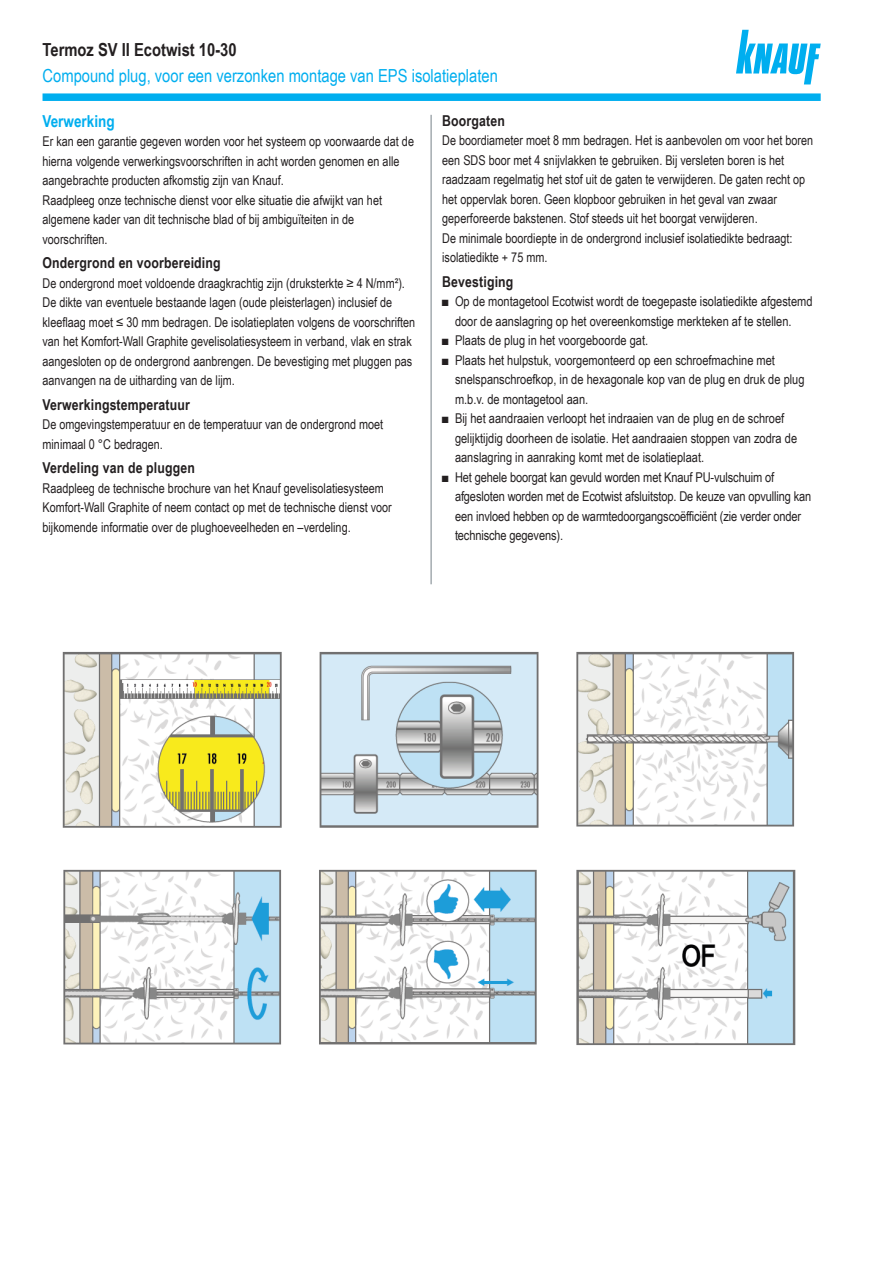
<style>
.page{position:relative;width:893px;height:1263px;background:#fff}
.page>*{position:absolute;margin:0;border:0;box-sizing:border-box;transform-origin:0 0}
.t1{font:18px "Arial Narrow";color:#00aeef}
.t2{font:700 18px "Arial Narrow";color:#231f20}
._2-Titres_textes{font:700 16.5px "Arial Narrow";color:#00aeef}
._3-Titre_texte_cour{font:700 15px "Arial Narrow";letter-spacing:.01em;color:#231f20}
._3-Texte_cour{font:700 15px "Arial Narrow";letter-spacing:.01em;color:#231f20}
._3-Texte_cour-2{font:13.5px/19.5px "Arial Narrow";color:#231f20}
</style>
<div class="page">
<div style="left:43px;top:93px;width:778px;height:8px;background:#00aeef"></div>
<img style="left:62px;top:651px;width:734px;height:395px">
<svg style="left:736px;top:30px;width:85px;height:54px"></svg>
<hr style="left:431px;top:115px;width:1px;height:469px;background:#869096">
<p class="t2" style="left:43px;top:36px;width:196px">Termoz SV II Ecotwist 10-30</p>
<p class="t1" style="left:43px;top:62px;width:457px">Compound plug, voor een verzonken montage van EPS isolatieplaten</p>
<p class="_2-Titres_textes" style="left:43px;top:108px;width:74px">Verwerking</p>
<p class="_3-Texte_cour-2" style="left:43px;top:131px;width:373px">Er kan een garantie gegeven worden voor het systeem op voorwaarde dat de hierna volgende verwerkingsvoorschriften in acht worden genomen en alle aangebrachte producten afkomstig zijn van Knauf.</p>
<p class="_3-Texte_cour-2" style="left:43px;top:190px;width:341px">Raadpleeg onze technische dienst voor elke situatie die afwijkt van het algemene kader van dit technische blad of bij ambiguïteiten in de voorschriften.</p>
<p class="_3-Titre_texte_cour" style="left:43px;top:252px;width:180px">Ondergrond en voorbereiding</p>
<p class="_3-Texte_cour-2" style="left:43px;top:273px;width:374px">De ondergrond moet voldoende draagkrachtig zijn (druksterkte ≥ 4 N/mm²).<br>De dikte van eventuele bestaande lagen (oude pleisterlagen) inclusief de kleeflaag moet ≤ 30 mm bedragen. De isolatieplaten volgens de voorschriften van het Komfort-Wall Graphite gevelisolatiesysteem in verband, vlak en strak aangesloten op de ondergrond aanbrengen. De bevestiging met pluggen pas aanvangen na de uitharding van de lijm.</p>
<p class="_3-Titre_texte_cour" style="left:43px;top:393px;width:149px">Verwerkingstemperatuur</p>
<p class="_3-Texte_cour-2" style="left:43px;top:414px;width:342px">De omgevingstemperatuur en de temperatuur van de ondergrond moet minimaal 0 °C bedragen.</p>
<p class="_3-Titre_texte_cour" style="left:43px;top:457px;width:154px">Verdeling van de pluggen</p>
<p class="_3-Texte_cour-2" style="left:43px;top:478px;width:351px">Raadpleeg de technische brochure van het Knauf gevelisolatiesysteem<br>Komfort-Wall Graphite of neem contact op met de technische dienst voor bijkomende informatie over de plughoeveelheden en –verdeling.</p>
<p class="_3-Texte_cour" style="left:442px;top:109px;width:64px">Boorgaten</p>
<p class="_3-Texte_cour-2" style="left:442px;top:130px;width:372px">De boordiameter moet 8 mm bedragen. Het is aanbevolen om voor het boren een SDS boor met 4 snijvlakken te gebruiken. Bij versleten boren is het raadzaam regelmatig het stof uit de gaten te verwijderen. De gaten recht op het oppervlak boren. Geen klopboor gebruiken in het geval van zwaar geperforeerde bakstenen. Stof steeds uit het boorgat verwijderen.</p>
<p class="_3-Texte_cour-2" style="left:442px;top:228px;width:352px">De minimale boordiepte in de ondergrond inclusief isolatiedikte bedraagt: isolatiedikte + 75 mm.</p>
<p class="_3-Titre_texte_cour" style="left:442px;top:270px;width:73px">Bevestiging</p>
<p class="_3-Texte_cour-2" style="left:455px;top:291px;width:359px;text-indent:-13px">■ Op de montagetool Ecotwist wordt de toegepaste isolatiedikte afgestemd door de aanslagring op het overeenkomstige merkteken af te stellen.</p>
<p class="_3-Texte_cour-2" style="left:442px;top:330px;width:208px">■ Plaats de plug in het voorgeboorde gat.</p>
<p class="_3-Texte_cour-2" style="left:455px;top:350px;width:351px;text-indent:-13px">■ Plaats het hulpstuk, voorgemonteerd op een schroefmachine met snelspanschroefkop, in de hexagonale kop van de plug en druk de plug m.b.v. de montagetool aan.</p>
<p class="_3-Texte_cour-2" style="left:455px;top:408px;width:344px;text-indent:-13px">■ Bij het aandraaien verloopt het indraaien van de plug en de schroef gelijktijdig doorheen de isolatie. Het aandraaien stoppen van zodra de aanslagring in aanraking komt met de isolatieplaat.</p>
<p class="_3-Texte_cour-2" style="left:455px;top:467px;width:358px;text-indent:-13px">■ Het gehele boorgat kan gevuld worden met Knauf PU-vulschuim of afgesloten worden met de Ecotwist afsluitstop. De keuze van opvulling kan een invloed hebben op de warmtedoorgangscoëfficiënt (zie verder onder technische gegevens).</p>
</div>
